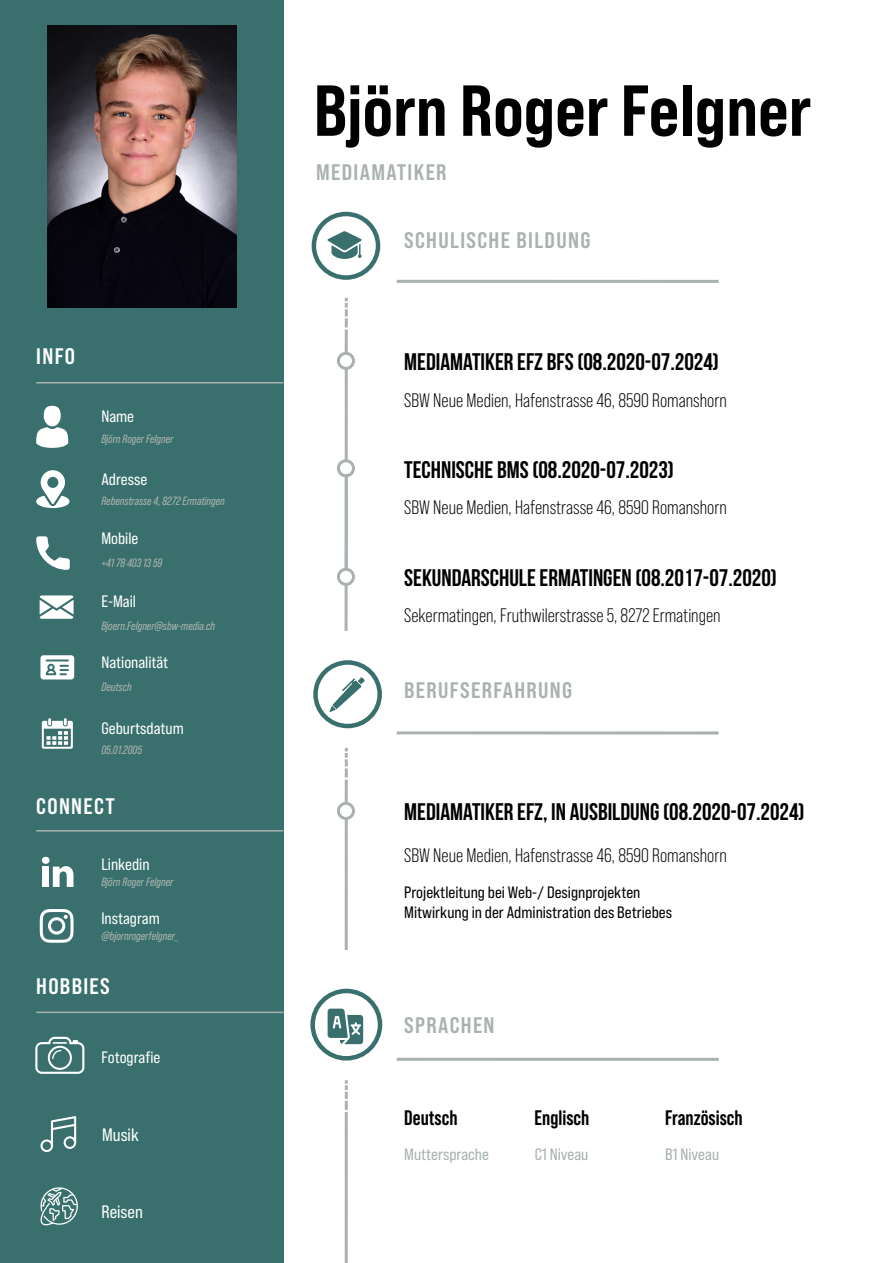
<style>
.page{position:relative;width:893px;height:1263px;background:#fff}
.page>*{position:absolute;margin:0;border:0;box-sizing:border-box;transform-origin:0 0}
.t1{font:72px "Bebas Neue Pro Sm E Eb";color:#000}
.t2{font:24px "Bebas Neue";color:#000}
.t3{font:22.5px "Bebas Neue Pro Sm E Bd";letter-spacing:.06em;color:#a9b2ac}
.t4{font:22.5px "Bebas Neue Pro Sm E Bd";letter-spacing:.06em;color:#fff}
.t5{font:700 21px "Bebas Neue Pro";color:#000}
.t6{font:19.5px "Bebas Neue Pro";color:#000}
.t7{font:18px "Bebas Neue Pro Sm E Rg";color:#fff}
.t8{font:16.5px/19.8px "Bebas Neue Pro Sm E Rg";color:#000}
.t9{font:16.5px "Bebas Neue Pro Sm E Rg";color:#fff}
.t10{font:16.5px "Bebas Neue Pro Sm E Rg";color:#a9b2ac}
.t11{font:italic 12px "Bebas Neue Pro";color:#a9b2ac}
</style>
<div class="page">
<div style="left:0;top:0;width:283px;height:1263px;background:#39706e"></div>
<img style="left:47px;top:25px;width:189px;height:283px">
<svg style="left:42px;top:718px;width:31px;height:31px"></svg>
<hr style="left:36px;top:382px;width:247px;height:1px;background:#a9b2ac">
<hr style="left:36px;top:830px;width:247px;height:1px;background:#a9b2ac">
<hr style="left:36px;top:1011px;width:247px;height:2px;background:#a9b2ac">
<svg style="left:36px;top:470px;width:33px;height:38px"></svg>
<svg style="left:36px;top:536px;width:34px;height:34px"></svg>
<svg style="left:40px;top:595px;width:34px;height:24px"></svg>
<svg style="left:40px;top:909px;width:33px;height:34px"></svg>
<svg style="left:330px;top:677px;width:35px;height:35px"></svg>
<div style="left:313px;top:660px;width:69px;height:68px;border:4px solid #39706e;border-radius:50%"></div>
<hr style="left:397px;top:280px;width:322px;height:3px;background:#a9b2ac">
<hr style="left:397px;top:731px;width:322px;height:3px;background:#a9b2ac">
<hr style="left:397px;top:1058px;width:322px;height:3px;background:#a9b2ac">
<hr style="left:345px;top:330px;width:3px;height:23px;background:#a9b2ac">
<hr style="left:345px;top:780px;width:3px;height:23px;background:#a9b2ac">
<hr style="left:345px;top:1112px;width:3px;height:151px;background:#a9b2ac">
<hr style="left:345px;top:369px;width:3px;height:92px;background:#a9b2ac">
<hr style="left:345px;top:819px;width:3px;height:131px;background:#a9b2ac">
<hr style="left:345px;top:476px;width:3px;height:93px;background:#a9b2ac">
<svg style="left:345px;top:298px;width:3px;height:29px"></svg>
<svg style="left:345px;top:748px;width:3px;height:29px"></svg>
<svg style="left:345px;top:1080px;width:3px;height:30px"></svg>
<div style="left:337px;top:352px;width:18px;height:18px;border:3px solid #a9b2ac;border-radius:50%"></div>
<div style="left:337px;top:802px;width:18px;height:18px;border:3px solid #a9b2ac;border-radius:50%"></div>
<div style="left:337px;top:459px;width:18px;height:18px;border:3px solid #a9b2ac;border-radius:50%"></div>
<div style="left:337px;top:568px;width:18px;height:18px;border:3px solid #a9b2ac;border-radius:50%"></div>
<div style="left:312px;top:212px;width:68px;height:68px;border:4px solid #39706e;border-radius:50%"></div>
<svg style="left:327px;top:231px;width:35px;height:28px"></svg>
<hr style="left:345px;top:584px;width:3px;height:47px;background:#a9b2ac">
<svg style="left:35px;top:1037px;width:49px;height:37px"></svg>
<svg style="left:40px;top:1116px;width:36px;height:36px"></svg>
<svg style="left:40px;top:1187px;width:38px;height:38px"></svg>
<svg style="left:40px;top:655px;width:34px;height:24px"></svg>
<div style="left:310px;top:989px;width:72px;height:71px;border:4px solid #39706e;border-radius:50%"></div>
<svg style="left:328px;top:1008px;width:35px;height:36px"></svg>
<div style="left:44px;top:406px;width:17px;height:20px;background:#fff;border-radius:50%"></div>
<svg style="left:36px;top:427px;width:32px;height:21px"></svg>
<div style="left:42px;top:857px;width:8px;height:7px;background:#fff;border-radius:50%"></div>
<div style="left:42px;top:866px;width:7px;height:21px;background:#fff"></div>
<svg style="left:53px;top:866px;width:20px;height:21px"></svg>
<p class="t4" style="left:36px;top:343px;width:40px">INFO</p>
<p class="t9" style="left:101px;top:407px;width:34px">Name</p>
<p class="t11" style="left:101px;top:432px;width:73px">Björn Roger Felgner</p>
<p class="t9" style="left:101px;top:470px;width:48px">Adresse</p>
<p class="t11" style="left:101px;top:494px;width:125px">Rebenstrasse 4, 8272 Ermatingen</p>
<p class="t9" style="left:101px;top:529px;width:39px">Mobile</p>
<p class="t11" style="left:101px;top:556px;width:62px">+41 78 403 13 59</p>
<p class="t9" style="left:101px;top:591px;width:36px">E-Mail</p>
<p class="t11" style="left:101px;top:619px;width:115px">Bjoern.Felgner@sbw-media.ch</p>
<p class="t9" style="left:101px;top:653px;width:68px">Nationalität</p>
<p class="t11" style="left:101px;top:680px;width:32px">Deutsch</p>
<p class="t9" style="left:101px;top:719px;width:84px">Geburtsdatum</p>
<p class="t11" style="left:101px;top:743px;width:42px">05.01.2005</p>
<p class="t4" style="left:36px;top:793px;width:80px">CONNECT</p>
<p class="t9" style="left:101px;top:855px;width:50px">Linkedin</p>
<p class="t11" style="left:101px;top:874px;width:73px">Björn Roger Felgner</p>
<p class="t9" style="left:101px;top:909px;width:60px">Instagram</p>
<p class="t11" style="left:101px;top:929px;width:79px">@bjornrogerfelgner_</p>
<p class="t4" style="left:36px;top:973px;width:75px">HOBBIES</p>
<p class="t9" style="left:101px;top:1047px;width:60px">Fotografie</p>
<p class="t7" style="left:102px;top:1124px;width:38px">Musik</p>
<p class="t7" style="left:101px;top:1201px;width:43px">Reisen</p>
<h1 class="t1" style="left:314px;top:68px;width:499px">Björn Roger Felgner</h1>
<p class="t3" style="left:316px;top:159px;width:132px">MEDIAMATIKER</p>
<p class="t3" style="left:404px;top:227px;width:188px">SCHULISCHE BILDUNG</p>
<p class="t2" style="left:404px;top:348px;width:316px">MEDIAMATIKER EFZ BFS (08.2020-07.2024)</p>
<p class="t6" style="left:404px;top:390px;width:324px">SBW Neue Medien, Hafenstrasse 46, 8590 Romanshorn</p>
<p class="t2" style="left:404px;top:456px;width:271px">TECHNISCHE BMS (08.2020-07.2023)</p>
<p class="t6" style="left:404px;top:496px;width:324px">SBW Neue Medien, Hafenstrasse 46, 8590 Romanshorn</p>
<p class="t2" style="left:404px;top:564px;width:374px">SEKUNDARSCHULE ERMATINGEN (08.2017-07.2020)</p>
<p class="t6" style="left:404px;top:604px;width:318px">Sekermatingen, Fruthwilerstrasse 5, 8272 Ermatingen</p>
<p class="t3" style="left:404px;top:677px;width:170px">BERUFSERFAHRUNG</p>
<p class="t2" style="left:404px;top:798px;width:402px">MEDIAMATIKER EFZ, IN AUSBILDUNG (08.2020-07.2024)</p>
<p class="t6" style="left:404px;top:844px;width:324px">SBW Neue Medien, Hafenstrasse 46, 8590 Romanshorn</p>
<p class="t8" style="left:404px;top:882px;width:269px">Projektleitung bei Web-/ Designprojekten<br>Mitwirkung in der Administration des Betriebes</p>
<p class="t3" style="left:404px;top:1011px;width:92px">SPRACHEN</p>
<p class="t5" style="left:404px;top:1106px;width:55px">Deutsch</p>
<p class="t5" style="left:535px;top:1106px;width:56px">Englisch</p>
<p class="t5" style="left:665px;top:1106px;width:79px">Französisch</p>
<p class="t10" style="left:404px;top:1145px;width:86px">Muttersprache</p>
<p class="t10" style="left:535px;top:1145px;width:55px">C1 Niveau</p>
<p class="t10" style="left:665px;top:1145px;width:56px">B1 Niveau</p>
</div>
